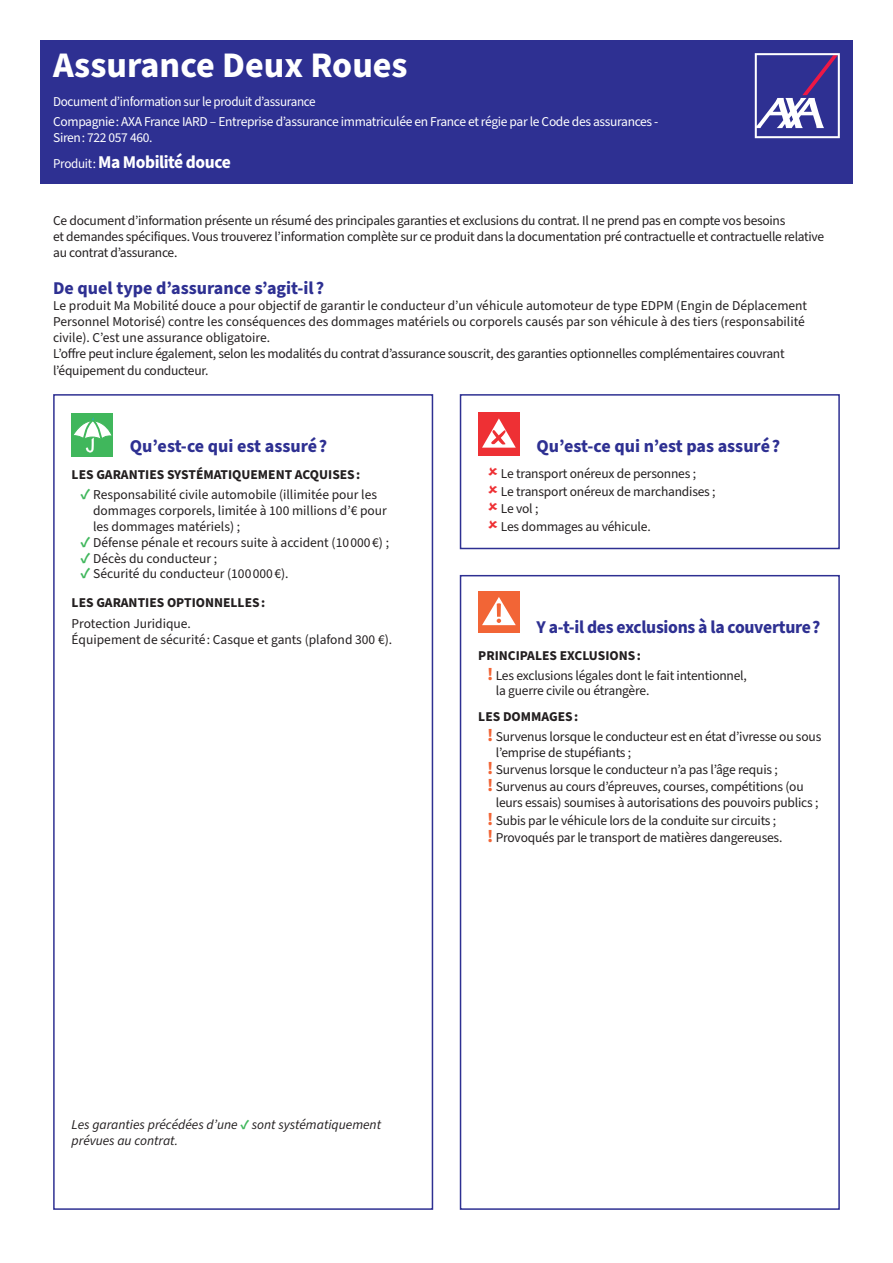
<style>
.page{position:relative;width:893px;height:1263px;background:#fff}
.page>*{position:absolute;margin:0;border:0;box-sizing:border-box;transform-origin:0 0}
.t1{font:700 36px "Source Sans Pro";color:#fff}
.t2{font:700 18px "Source Sans Pro";color:#2e3092}
.t3{font:700 18px "Source Sans Pro";letter-spacing:-.02em;color:#2e3092}
.t4{font:700 18px "Source Sans Pro";letter-spacing:-.025em;color:#fff}
.t5{font:13.5px/17.4px "Source Sans Pro";letter-spacing:-.015em;color:#231f20}
.t6{font:13.5px/20.4px "Source Sans Pro";letter-spacing:-.025em;color:#fff}
.t7{font:italic 13.5px/15.9px "Source Sans Pro";color:#231f20}
.t8{font:700 13.5px "Source Sans Pro";color:#231f20}
.s1{font-weight:400;font-size:13.5px}
.s2{font-weight:700;font-size:15px;color:#40b75c}
.s3{font-weight:700}
.s4{font-weight:700;font-size:18px;color:#f26536}
.s5{font-weight:700;font-style:normal;color:#40b75c}
</style>
<div class="page">
<div style="left:40px;top:40px;width:813px;height:144px;background:#2e3092"></div>
<div style="left:53px;top:394px;width:380px;height:816px;border:2px solid #2e3092"></div>
<div style="left:72px;top:414px;width:41px;height:43px;background:#40b75c"></div>
<svg style="left:74px;top:417px;width:38px;height:35px"></svg>
<div style="left:460px;top:394px;width:380px;height:155px;border:2px solid #2e3092"></div>
<div style="left:478px;top:413px;width:41px;height:43px;background:#ee3034"></div>
<svg style="left:482px;top:418px;width:34px;height:30px"></svg>
<div style="left:460px;top:575px;width:380px;height:635px;border:2px solid #2e3092"></div>
<div style="left:478px;top:591px;width:41px;height:42px;background:#f26536"></div>
<svg style="left:482px;top:597px;width:34px;height:28px"></svg>
<svg style="left:755px;top:53px;width:85px;height:85px"></svg>
<h1 class="t1" style="left:53px;top:40px;width:356px">Assurance Deux Roues</h1>
<p class="t6" style="left:53px;top:91px;width:607px">Document d’information sur le produit d’assurance<br>Compagnie : AXA France IARD – Entreprise d’assurance immatriculée en France et régie par le Code des assurances -</p>
<p class="t6" style="left:53px;top:128px;width:101px">Siren : 722 057 460.</p>
<h2 class="t4" style="left:53px;top:150px;width:179px"><span class="s1">Produit :</span> Ma Mobilité douce</h2>
<p class="t5" style="left:53px;top:213px;width:773px;line-height:16.2px">Ce document d’information présente un résumé des principales garanties et exclusions du contrat. Il ne prend pas en compte vos besoins<br>et demandes spécifiques. Vous trouverez l’information complète sur ce produit dans la documentation pré contractuelle et contractuelle relative au contrat d’assurance.</p>
<h2 class="t2" style="left:53px;top:275px;width:272px">De quel type d’assurance s’agit-il ?</h2>
<p class="t5" style="left:53px;top:298px;width:755px;line-height:16.2px">Le produit Ma Mobilité douce a pour objectif de garantir le conducteur d’un véhicule automoteur de type EDPM (Engin de Déplacement Personnel Motorisé) contre les conséquences des dommages matériels ou corporels causés par son véhicule à des tiers (responsabilité civile). C’est une assurance obligatoire.<br>L’offre peut inclure également, selon les modalités du contrat d’assurance souscrit, des garanties optionnelles complémentaires couvrant l’équipement du conducteur.</p>
<h2 class="t2" style="left:130px;top:434px;width:199px">Qu’est-ce qui est assuré ?</h2>
<p class="t8" style="left:72px;top:465px;width:290px">LES GARANTIES SYSTÉMATIQUEMENT ACQUISES :</p>
<p class="t5" style="left:93px;top:487px;width:295px;line-height:15.9px;text-indent:-12px"><span class="s2">✓</span> Responsabilité civile automobile (illimitée pour les dommages corporels, limitée à 100 millions d’€ pour les dommages matériels) ;</p>
<p class="t5" style="left:81px;top:534px;width:310px"><span class="s2">✓</span> Défense pénale et recours suite à accident (10 000 €) ;</p>
<p class="t5" style="left:81px;top:550px;width:138px"><span class="s2">✓</span> Décès du conducteur ;</p>
<p class="t5" style="left:72px;top:560px;width:218px;line-height:29px;text-indent:9px"><span class="s2">✓</span> Sécurité du conducteur (100 000 €).<br><span class="s3">LES GARANTIES OPTIONNELLES :</span></p>
<p class="t5" style="left:72px;top:616px;width:322px;line-height:15.9px">Protection Juridique.<br>Équipement de sécurité : Casque et gants (plafond 300 €).</p>
<h2 class="t2" style="left:536px;top:434px;width:245px">Qu’est-ce qui n’est pas assuré ?</h2>
<p class="t5" style="left:501px;top:466px;width:216px">Le transport onéreux de personnes ;<br>Le transport onéreux de marchandises ;<br>Le vol ;<br>Les dommages au véhicule.</p>
<h2 class="t3" style="left:536px;top:615px;width:285px">Y a-t-il des exclusions à la couverture ?</h2>
<p class="t5" style="left:487px;top:646px;width:261px;line-height:20px;text-indent:-9px"><span class="s3">PRINCIPALES EXCLUSIONS :<br></span><span class="s4">!</span> Les exclusions légales dont le fait intentionnel,</p>
<p class="t5" style="left:496px;top:683px;width:155px">la guerre civile ou étrangère.</p>
<p class="t5" style="left:487px;top:707px;width:336px;line-height:20px;text-indent:-9px"><span class="s3">LES DOMMAGES :<br></span><span class="s4">!</span> Survenus lorsque le conducteur est en état d’ivresse ou sous</p>
<p class="t5" style="left:487px;top:744px;width:318px;text-indent:8px">l’emprise de stupéfiants ;<br><span class="s4">!</span> Survenus lorsque le conducteur n’a pas l’âge requis ;<br><span class="s4">!</span> Survenus au cours d’épreuves, courses, compétitions (ou</p>
<p class="t5" style="left:487px;top:794px;width:333px;text-indent:8px">leurs essais) soumises à autorisations des pouvoirs publics ; <span class="s4">!</span> Subis par le véhicule lors de la conduite sur circuits ;<br><span class="s4">!</span> Provoqués par le transport de matières dangereuses.</p>
<p class="t7" style="left:72px;top:1117px;width:311px">Les garanties précédées d’une <span class="s5">✓</span> sont systématiquement prévues au contrat.</p>
</div>
